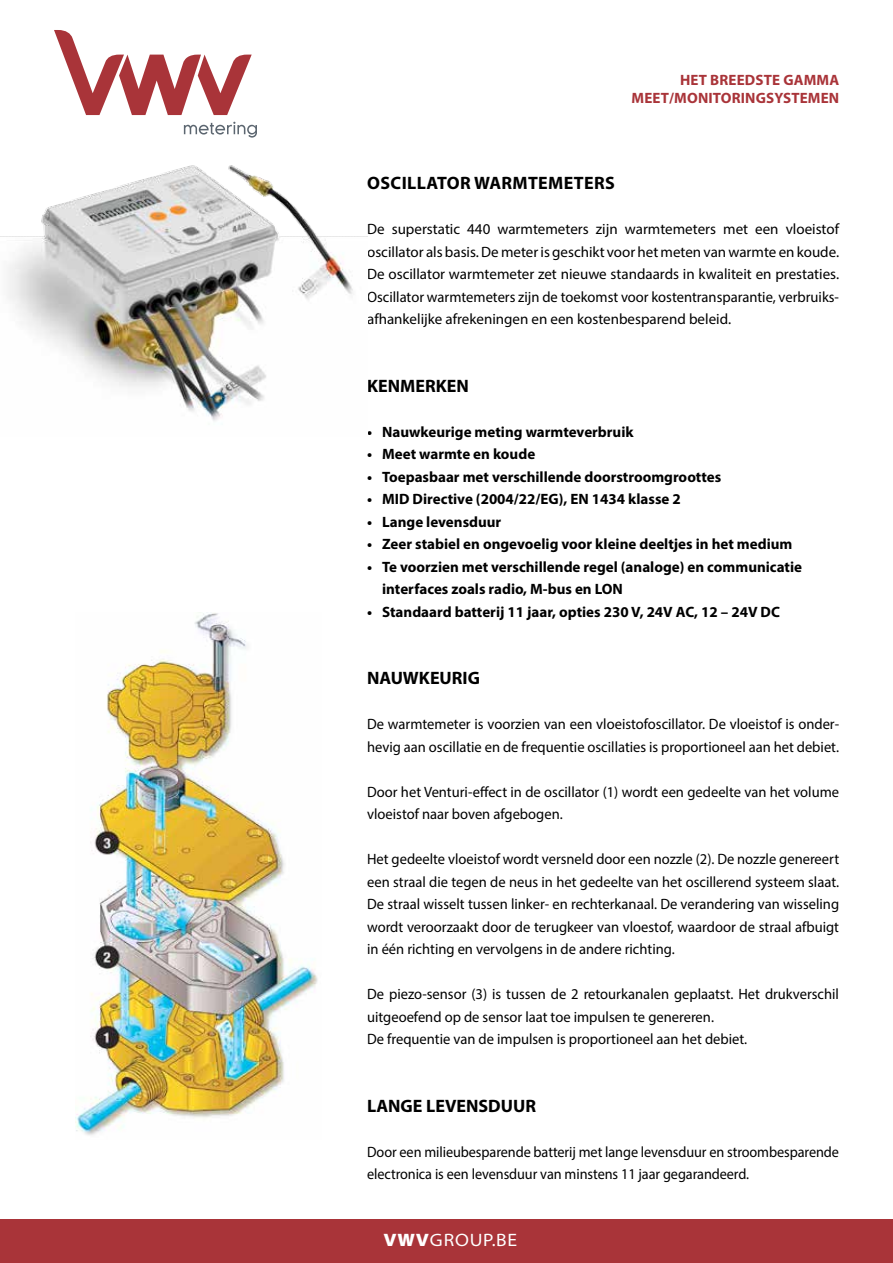
<style>
.page{position:relative;width:893px;height:1263px;background:#fff}
.page>*{position:absolute;margin:0;border:0;box-sizing:border-box;transform-origin:0 0}
.t1{font:700 18px "Myriad Pro";color:#000}
.t2{font:semi-expanded 18px "Myriad Pro";letter-spacing:.045em;color:#fff}
.t3{font:15px/22.5px "Myriad Pro";color:#000}
.t4{font:700 15px/22.5px "Myriad Pro";color:#000}
.t5{font:15px/22.5px "Myriad Pro";color:#000;scale:.95 1}
.t6{font:700 15px/18px "Myriad Pro";letter-spacing:.01em;color:#a93439;text-align:right}
.s1{font-weight:900}
</style>
<div class="page">
<div style="left:0;top:1219px;width:893px;height:44px;background:#a93439"></div>
<svg style="left:184px;top:122px;width:73px;height:16px"></svg>
<svg style="left:54px;top:30px;width:198px;height:85px"></svg>
<img style="left:75px;top:613px;width:243px;height:522px">
<img style="left:0;top:165px;width:367px;height:256px">
<p class="t6" style="left:631px;top:71px;width:209px">HET BREEDSTE GAMMA<br>MEET/MONITORINGSYSTEMEN</p>
<p class="t1" style="left:367px;top:171px;width:72px">Oscillator</p>
<p class="t1" style="left:474px;top:171px;width:28px">warmtemeters</p>
<p class="t3" style="left:367px;top:217px;width:474px;text-align:justify">De superstatic 440 warmtemeters zijn warmtemeters met een vloeistof oscillator als basis. De meter is geschikt voor het meten van warmte en koude.<br>De oscillator warmtemeter zet nieuwe standaards in kwaliteit en prestaties.<br>Oscillator warmtemeters zijn de toekomst voor kostentransparantie, verbruiks&shy;afhankelijke afrekeningen en een kostenbesparend beleid.</p>
<p class="t1" style="left:367px;top:374px;width:103px">KENMERKEN</p>
<p class="t4" style="left:367px;top:420px;width:268px">• Nauwkeurige meting warmteverbruik</p>
<p class="t4" style="left:367px;top:442px;width:170px">• Meet warmte en koude</p>
<p class="t4" style="left:367px;top:465px;width:356px">• Toepasbaar met verschillende doorstroomgroottes</p>
<p class="t4" style="left:367px;top:487px;width:315px">• MID Directive (2004/22/EG), EN 1434 klasse 2</p>
<p class="t4" style="left:367px;top:510px;width:136px">• Lange levensduur</p>
<p class="t4" style="left:367px;top:532px;width:427px">• Zeer stabiel en ongevoelig voor kleine deeltjes in het medium</p>
<p class="t4" style="left:382px;top:555px;width:421px;text-indent:-15px">• Te voorzien met verschillende regel (analoge) en communicatie interfaces zoals radio, M-bus en LON</p>
<p class="t4" style="left:367px;top:600px;width:414px">• Standaard batterij 11 jaar, opties 230 V, 24V AC, 12 – 24V DC</p>
<p class="t1" style="left:367px;top:666px;width:114px">NAUWKEURIG</p>
<p class="t3" style="left:367px;top:712px;width:473px">De warmtemeter is voorzien van een vloeistofoscillator. De vloeistof is onder&shy;hevig aan oscillatie en de frequentie oscillaties is proportioneel aan het debiet.</p>
<p class="t3" style="left:367px;top:780px;width:474px">Door het Venturi-effect in de oscillator (1) wordt een gedeelte van het volume vloeistof naar boven afgebogen.</p>
<p class="t3" style="left:367px;top:847px;width:473px;text-align:justify">Het gedeelte vloeistof wordt versneld door een nozzle (2). De nozzle genereert een straal die tegen de neus in het gedeelte van het oscillerend systeem slaat.<br>De straal wisselt tussen linker- en rechterkanaal. De verandering van wisseling wordt veroorzaakt door de terugkeer van vloestof, waardoor de straal afbuigt in één richting en vervolgens in de andere richting.</p>
<p class="t3" style="left:367px;top:982px;width:473px">De piezo-sensor (3) is tussen de 2 retourkanalen geplaatst. Het drukverschil uitgeoefend op de sensor laat toe impulsen te genereren.<br>De frequentie van de impulsen is proportioneel aan het debiet.</p>
<p class="t1" style="left:367px;top:1094px;width:170px">LANGE LEVENSDUUR</p>
<p class="t5" style="left:367px;top:1140px;width:498px">Door een milieubesparende batterij met lange levensduur en stroombesparende electronica is een levensduur van minstens 11 jaar gegarandeerd.</p>
<p class="t2" style="left:383px;top:1230px;width:135px"><span class="s1">VWV</span>GROUP.BE</p>
</div>
